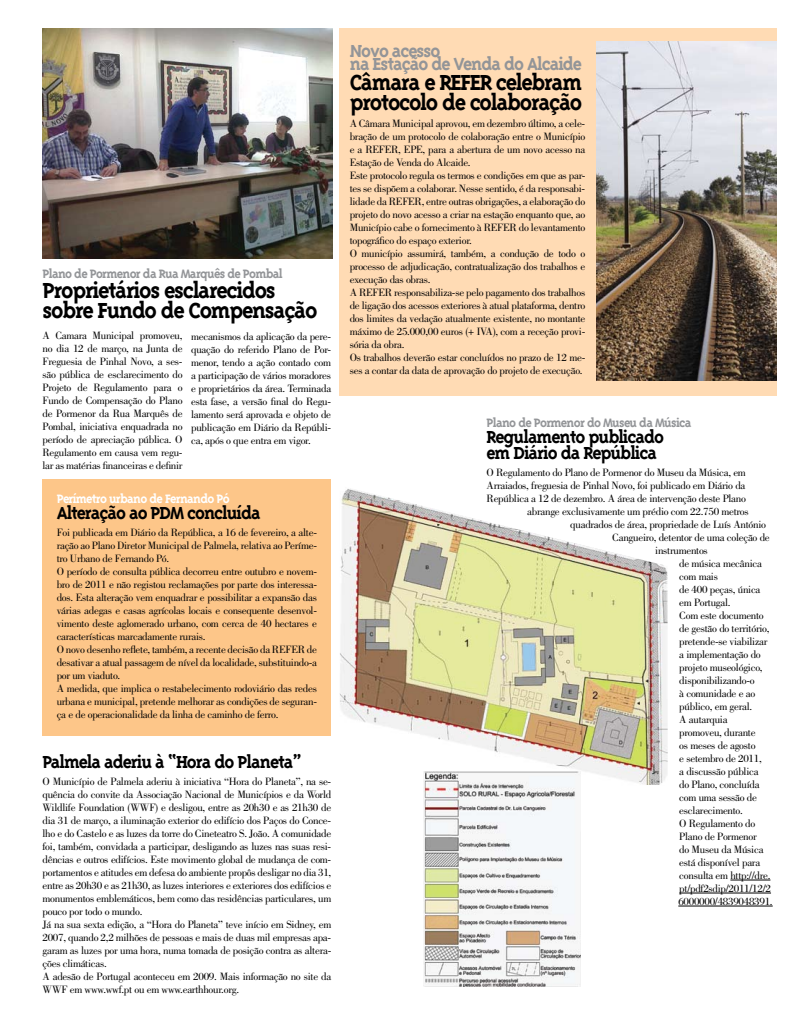
<style>
.page{position:relative;width:794px;height:1021px;background:#fff}
.page>*{position:absolute;margin:0;border:0;box-sizing:border-box;transform-origin:0 0}
.t1{font:700 25px/20px "Triplex Serif";letter-spacing:-.05em;color:#000}
.t2{font:700 20px/16px "Triplex Serif";letter-spacing:-.05em;color:#000}
.t3{font:700 20px "Triplex Serif";letter-spacing:-.05em;color:#939598}
.t4{font:700 14px "Triplex Serif";letter-spacing:-.05em;color:#939598}
.t5{font:700 14px "Triplex Serif";letter-spacing:-.05em;color:#fff}
.t6{font:11px/13px "Bodoni Std";letter-spacing:-.025em;color:#000}
</style>
<div class="page">
<div style="left:43px;top:479px;width:288px;height:257px;background:#fdc689"></div>
<div style="left:340px;top:28px;width:437px;height:368px;background:#ffdbb4"></div>
<hr style="left:730px;top:879px;width:40px;height:1px;background:#000">
<hr style="left:679px;top:892px;width:92px;height:1px;background:#000">
<hr style="left:678px;top:905px;width:94px;height:1px;background:#000">
<img style="left:596px;top:41px;width:181px;height:340px">
<img style="left:340px;top:489px;width:327px;height:296px">
<img style="left:424px;top:772px;width:156px;height:214px">
<img style="left:43px;top:28px;width:289px;height:230px">
<p class="t4" style="left:43px;top:266px;width:242px">Plano de Pormenor da Rua Marquês de Pombal</p>
<h1 class="t1" style="left:43px;top:280px;width:276px">Proprietários esclarecidos sobre Fundo de Compensação</h1>
<p class="t6" style="left:43px;top:329px;width:142px;text-align:justify">A Camara Municipal promoveu, no dia 12 de março, na Junta de Freguesia de Pinhal Novo, a ses&shy;são pública de esclarecimento do Projeto de Regulamento para o Fundo de Compensação do Plano de Pormenor da Rua Marquês de Pombal, iniciativa enquadrada no período de apreciação pública. O Regulamento em causa vem regu&shy;lar as matérias financeiras e definir</p>
<p class="t6" style="left:191px;top:329px;width:142px;text-align:justify">mecanismos da aplicação da pere&shy;quação do referido Plano de Por&shy;menor, tendo a ação contado com a participação de vários moradores e proprietários da área. Terminada esta fase, a versão final do Regu&shy;lamento será aprovada e objeto de publicação em Diário da Repúbli&shy;ca, após o que entra em vigor.</p>
<p class="t5" style="left:57px;top:490px;width:175px">Perímetro urbano de Fernando Pó</p>
<h2 class="t2" style="left:57px;top:504px;width:205px">Alteração ao PDM concluída</h2>
<p class="t6" style="left:57px;top:526px;width:262px">Foi publicada em Diário da República, a 16 de fevereiro, a alte&shy;ração ao Plano Diretor Municipal de Palmela, relativa ao Períme&shy;tro Urbano de Fernando Pó.<br>O período de consulta pública decorreu entre outubro e novem&shy;bro de 2011 e não registou reclamações por parte dos interessa&shy;dos. Esta alteração vem enquadrar e possibilitar a expansão das várias adegas e casas agrícolas locais e consequente desenvol&shy;vimento deste aglomerado urbano, com cerca de 40 hectares e características marcadamente rurais.<br>O novo desenho reflete, também, a recente decisão da REFER de desativar a atual passagem de nível da localidade, substituindo-a por um viaduto.<br>A medida, que implica o restabelecimento rodoviário das redes urbana e municipal, pretende melhorar as condições de seguran&shy;ça e de operacionalidade da linha de caminho de ferro.</p>
<h2 class="t2" style="left:43px;top:753px;width:260px">Palmela aderiu à “Hora do Planeta”</h2>
<p class="t6" style="left:43px;top:774px;width:290px">O Município de Palmela aderiu à iniciativa “Hora do Planeta”, na se&shy;quência do convite da Associação Nacional de Municípios e da World Wildlife Foundation (WWF) e desligou, entre as 20h30 e as 21h30 de dia 31 de março, a iluminação exterior do edifício dos Paços do Conce&shy;lho e do Castelo e as luzes da torre do Cineteatro S. João. A comunidade foi, também, convidada a participar, desligando as luzes nas suas resi&shy;dências e outros edifícios. Este movimento global de mudança de com&shy;portamentos e atitudes em defesa do ambiente propôs desligar no dia 31, entre as 20h30 e as 21h30, as luzes interiores e exteriores dos edifícios e monumentos emblemáticos, bem como das residências particulares, um pouco por todo o mundo.<br>Já na sua sexta edição, a “Hora do Planeta” teve início em Sidney, em 2007, quando 2,2 milhões de pessoas e mais de duas mil empresas apa&shy;garam as luzes por uma hora, numa tomada de posição contra as altera&shy;ções climáticas.<br>A adesão de Portugal aconteceu em 2009. Mais informação no site da WWF em www.wwf.pt ou em www.earthhour.org.</p>
<h2 class="t3" style="left:350px;top:39px;width:92px">Novo acesso</h2>
<h2 class="t3" style="left:350px;top:52px;width:234px">na Estação de Venda do Alcaide</h2>
<h1 class="t1" style="left:350px;top:72px;width:102px">Câmara e REFER</h1>
<h1 class="t1" style="left:350px;top:72px;width:234px;text-align:right">celebram<br>protocolo de colaboração</h1>
<p class="t6" style="left:350px;top:117px;width:237px">A Câmara Municipal aprovou, em dezembro último, a cele&shy;bração de um protocolo de colaboração entre o Município e a REFER, EPE, para a abertura de um novo acesso na Estação de Venda do Alcaide.<br>Este protocolo regula os termos e condições em que as par&shy;tes se dispõem a colaborar. Nesse sentido, é da responsabi&shy;lidade da REFER, entre outras obrigações, a elaboração do projeto do novo acesso a criar na estação enquanto que, ao Município cabe o fornecimento à REFER do levantamento topográfico do espaço exterior.<br>O município assumirá, também, a condução de todo o processo de adjudicação, contratualização dos trabalhos e execução das obras.<br>A REFER responsabiliza-se pelo pagamento dos trabalhos de ligação dos acessos exteriores à atual plataforma, dentro dos limites da vedação atualmente existente, no montante máximo de 25.000,00 euros (+ IVA), com a receção provi&shy;sória da obra.<br>Os trabalhos deverão estar concluídos no prazo de 12 me&shy;ses a contar da data de aprovação do projeto de execução.</p>
<p class="t4" style="left:486px;top:414px;width:206px">Plano de Pormenor do Museu da Música</p>
<h2 class="t2" style="left:486px;top:428px;width:179px">Regulamento publicado em Diário da República</h2>
<p class="t6" style="left:486px;top:465px;width:261px">O Regulamento do Plano de Pormenor do Museu da Música, em</p>
<p class="t6" style="left:486px;top:478px;width:260px">Arraiados, freguesia de Pinhal Novo, foi publicado em Diário da</p>
<p class="t6" style="left:486px;top:491px;width:261px">República a 12 de dezembro. A área de intervenção deste Plano</p>
<p class="t6" style="left:527px;top:504px;width:223px">abrange exclusivamente um prédio com 22.750 metros</p>
<p class="t6" style="left:570px;top:517px;width:197px">quadrados de área, propriedade de Luís António</p>
<p class="t6" style="left:612px;top:530px;width:159px">Cangueiro, detentor de uma coleção de</p>
<p class="t6" style="left:655px;top:543px;width:54px">instrumentos</p>
<p class="t6" style="left:679px;top:556px;width:84px">de música mecânica</p>
<p class="t6" style="left:679px;top:569px;width:40px">com mais</p>
<p class="t6" style="left:679px;top:582px;width:83px">de 400 peças, única</p>
<p class="t6" style="left:679px;top:595px;width:53px">em Portugal.</p>
<p class="t6" style="left:679px;top:608px;width:86px">Com este documento</p>
<p class="t6" style="left:679px;top:621px;width:92px">de gestão do território,</p>
<p class="t6" style="left:679px;top:634px;width:89px">pretende-se viabilizar</p>
<p class="t6" style="left:679px;top:647px;width:83px">a implementação do</p>
<p class="t6" style="left:679px;top:660px;width:85px">projeto museológico,</p>
<p class="t6" style="left:679px;top:673px;width:77px">disponibilizando-o</p>
<p class="t6" style="left:679px;top:686px;width:77px">à comunidade e ao</p>
<p class="t6" style="left:679px;top:699px;width:74px">público, em geral.</p>
<p class="t6" style="left:679px;top:712px;width:50px">A autarquia</p>
<p class="t6" style="left:679px;top:725px;width:78px">promoveu, durante</p>
<p class="t6" style="left:679px;top:738px;width:78px">os meses de agosto</p>
<p class="t6" style="left:679px;top:752px;width:84px">e setembro de 2011,</p>
<p class="t6" style="left:679px;top:765px;width:81px">a discussão pública</p>
<p class="t6" style="left:679px;top:778px;width:82px">do Plano, concluída</p>
<p class="t6" style="left:679px;top:791px;width:79px">com uma sessão de</p>
<p class="t6" style="left:679px;top:804px;width:65px">esclarecimento.</p>
<p class="t6" style="left:679px;top:817px;width:77px">O Regulamento do</p>
<p class="t6" style="left:679px;top:830px;width:79px">Plano de Pormenor</p>
<p class="t6" style="left:679px;top:843px;width:86px">do Museu da Música</p>
<p class="t6" style="left:679px;top:856px;width:82px">está disponível para</p>
<p class="t6" style="left:679px;top:869px;width:93px">consulta em http://dre.</p>
<p class="t6" style="left:679px;top:882px;width:93px">pt/pdf2sdip/2011/12/2</p>
<p class="t6" style="left:678px;top:895px;width:96px">6000000/4839048391.</p>
</div>
